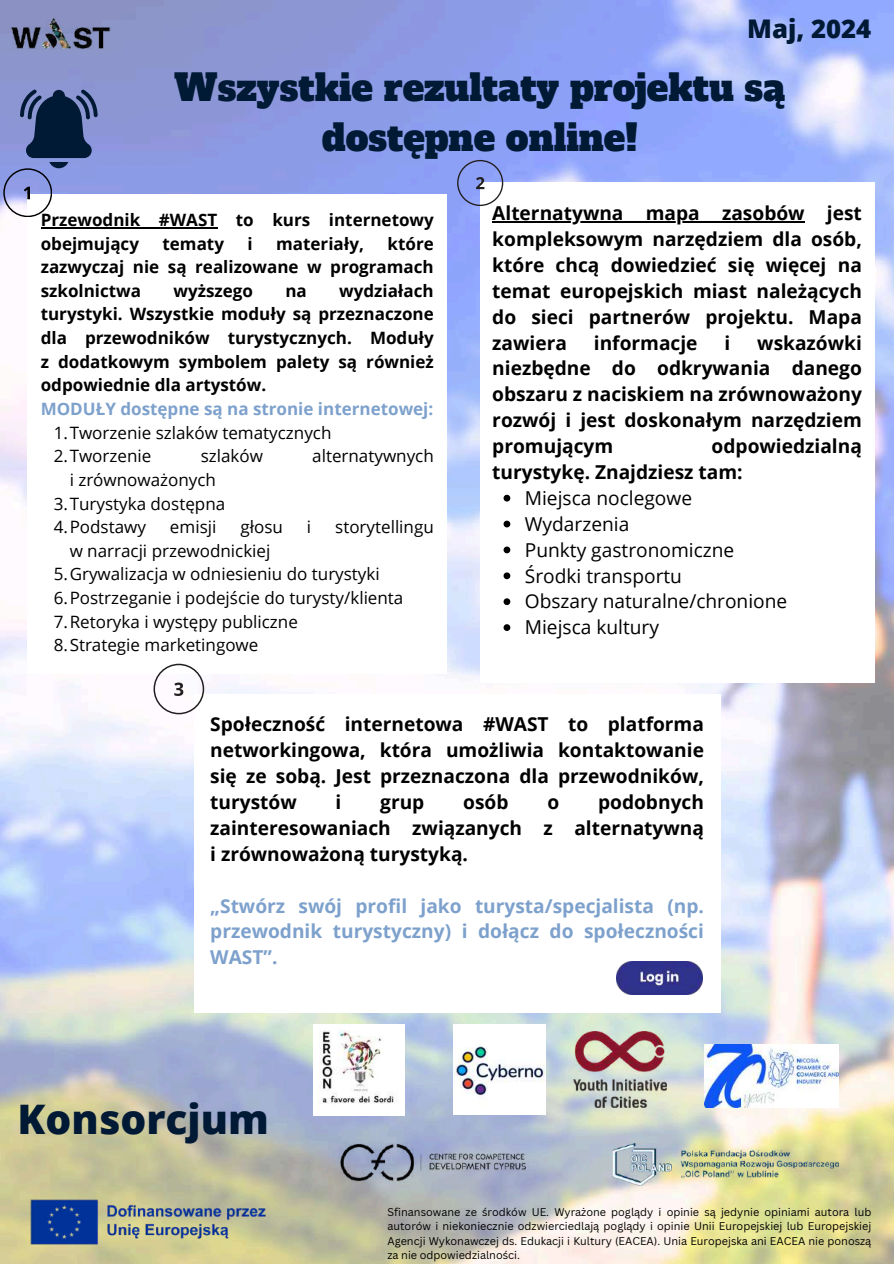
<style>
.page{position:relative;width:894px;height:1264px;background:#fff}
.page>*{position:absolute;margin:0;border:0;box-sizing:border-box;transform-origin:0 0}
.t1{font:800 40.8px "Open Sans";color:#001934}
.t2{font:36px/49.5px "Alfa Slab One";color:#001934;text-align:center}
.t3{font:800 25.65px "Open Sans";color:#001934}
.t4{font:700 19.2px/25.8px "Open Sans";color:#000;text-align:justify}
.t5{font:19.2px/25.8px "Open Sans";color:#000}
.t6{font:700 19.2px/25.8px "Open Sans";color:#7da1cc;text-align:justify}
.t7{font:16.95px/23.7px "Open Sans";color:#000}
.t8{font:700 16.95px/23.7px "Open Sans";color:#000;text-align:justify}
.t9{font:700 16.95px "Open Sans";color:#7da1cc}
.t10{font:10.95px/14.4px "Canva Sans";color:#000;text-align:justify}
</style>
<div class="page">
<img style="left:0;top:0;width:893px;height:1263px">
<img style="left:10px;top:3px;width:104px;height:65px">
<img style="left:612px;top:1143px;width:226px;height:42px">
<img style="left:333px;top:1136px;width:199px;height:49px">
<img style="left:704px;top:1044px;width:134px;height:63px">
<img style="left:313px;top:1024px;width:91px;height:91px">
<img style="left:453px;top:1024px;width:92px;height:90px">
<img style="left:573px;top:1031px;width:93px;height:76px">
<div style="left:28px;top:194px;width:418px;height:479px;background:#fff"></div>
<hr style="left:41px;top:227px;width:176px;height:1px;background:#000">
<div style="left:480px;top:183px;width:393px;height:500px;background:#fff"></div>
<hr style="left:492px;top:221px;width:312px;height:1px;background:#000">
<svg style="left:503px;top:495px;width:7px;height:6px"></svg>
<svg style="left:503px;top:520px;width:7px;height:7px"></svg>
<svg style="left:503px;top:546px;width:7px;height:7px"></svg>
<svg style="left:503px;top:572px;width:7px;height:7px"></svg>
<svg style="left:503px;top:598px;width:7px;height:7px"></svg>
<svg style="left:503px;top:624px;width:7px;height:7px"></svg>
<div style="left:194px;top:694px;width:526px;height:318px;background:#fff"></div>
<svg style="left:3px;top:89px;width:95px;height:128px;background:#7380ac"></svg>
<svg style="left:457px;top:160px;width:46px;height:46px"></svg>
<svg style="left:153px;top:663px;width:51px;height:51px"></svg>
<img style="left:616px;top:961px;width:86px;height:33px">
<img style="left:28px;top:1196px;width:246px;height:51px">
<h3 class="t3" style="left:747px;top:10px;width:125px">Maj, 2024</h3>
<h2 class="t2" style="left:174px;top:64px;width:612px">Wszystkie rezultaty projektu są dostępne online!</h2>
<p class="t8" style="left:41px;top:207px;width:394px">Przewodnik #WAST to kurs internetowy obejmujący</p>
<p class="t8" style="left:41px;top:231px;width:394px;text-indent:347px">które zazwyczaj nie są realizowane w programach szkolnictwa</p>
<p class="t8" style="left:162px;top:231px;width:63px">tematy</p>
<p class="t8" style="left:247px;top:231px;width:7px">i</p>
<p class="t8" style="left:276px;top:231px;width:89px">materiały,</p>
<p class="t8" style="left:41px;top:278px;width:394px;text-indent:298px">wydziałach turystyki. Wszystkie moduły są przeznaczone dla przewodników turystycznych. Moduły z dodatkowym symbolem palety są również odpowiednie dla artystów.</p>
<p class="t9" style="left:41px;top:397px;width:394px">MODUŁY dostępne są na stronie internetowej:</p>
<p class="t7" style="left:54px;top:420px;width:279px">1.Tworzenie szlaków tematycznych<br>2.Tworzenie</p>
<p class="t8" style="left:173px;top:278px;width:81px">wyższego</p>
<p class="t8" style="left:285px;top:278px;width:23px">na</p>
<p class="t7" style="left:201px;top:444px;width:64px">szlaków</p>
<p class="t7" style="left:312px;top:444px;width:123px">alternatywnych</p>
<p class="t7" style="left:54px;top:467px;width:173px;text-indent:16px">i zrównoważonych<br>3.Turystyka dostępna<br>4.Podstawy</p>
<p class="t7" style="left:170px;top:514px;width:48px">emisji</p>
<p class="t7" style="left:240px;top:514px;width:44px">głosu</p>
<p class="t7" style="left:307px;top:514px;width:6px">i</p>
<p class="t7" style="left:335px;top:514px;width:100px">storytellingu</p>
<p class="t7" style="left:54px;top:538px;width:351px;text-indent:16px">w narracji przewodnickiej<br>5.Grywalizacja w odniesieniu do turystyki 6.Postrzeganie i podejście do turysty/klienta 7.Retoryka i występy publiczne<br>8.Strategie marketingowe</p>
<p class="t4" style="left:492px;top:200px;width:371px">Alternatywna mapa zasobów jest kompleksowym narzędziem dla osób, które chcą dowiedzieć się więcej na temat europejskich miast należących do sieci partnerów projektu. Mapa zawiera</p>
<p class="t4" style="left:492px;top:329px;width:371px;text-indent:265px">wskazówki niezbędne do odkrywania danego obszaru z naciskiem na zrównoważony rozwój i jest doskonałym narzędziem promującym</p>
<p class="t4" style="left:593px;top:329px;width:105px">informacje</p>
<p class="t4" style="left:724px;top:329px;width:7px">i</p>
<p class="t4" style="left:492px;top:433px;width:371px;text-indent:219px">odpowiedzialną turystykę. Znajdziesz tam:</p>
<p class="t5" style="left:524px;top:484px;width:264px">Miejsca noclegowe<br>Wydarzenia<br>Punkty gastronomiczne<br>Środki transportu<br>Obszary naturalne/chronione<br>Miejsca kultury</p>
<p class="t4" style="left:210px;top:711px;width:495px">Społeczność internetowa #WAST to platforma networkingowa, która umożliwia kontaktowanie się ze sobą. Jest przeznaczona dla przewodników, turystów</p>
<p class="t4" style="left:335px;top:788px;width:7px">i</p>
<p class="t4" style="left:380px;top:788px;width:46px">grup</p>
<p class="t4" style="left:463px;top:788px;width:47px">osób</p>
<p class="t4" style="left:547px;top:788px;width:13px">o</p>
<p class="t4" style="left:210px;top:788px;width:495px;text-indent:387px">podobnych zainteresowaniach związanych z alternatywną i zrównoważoną turystyką.</p>
<p class="t6" style="left:210px;top:892px;width:495px">„Stwórz swój profil jako turysta/specjalista (np. przewodnik turystyczny) i dołącz do społeczności WAST”.</p>
<h1 class="t1" style="left:18px;top:1090px;width:253px">Konsorcjum</h1>
<p class="t10" style="left:387px;top:1204px;width:485px">Sfinansowane ze środków UE. Wyrażone poglądy i opinie są jedynie opiniami autora lub autorów i niekoniecznie odzwierciedlają poglądy i opinie Unii Europejskiej lub Europejskiej Agencji Wykonawczej ds. Edukacji i Kultury (EACEA). Unia Europejska ani EACEA nie ponoszą za nie odpowiedzialności.</p>
</div>
